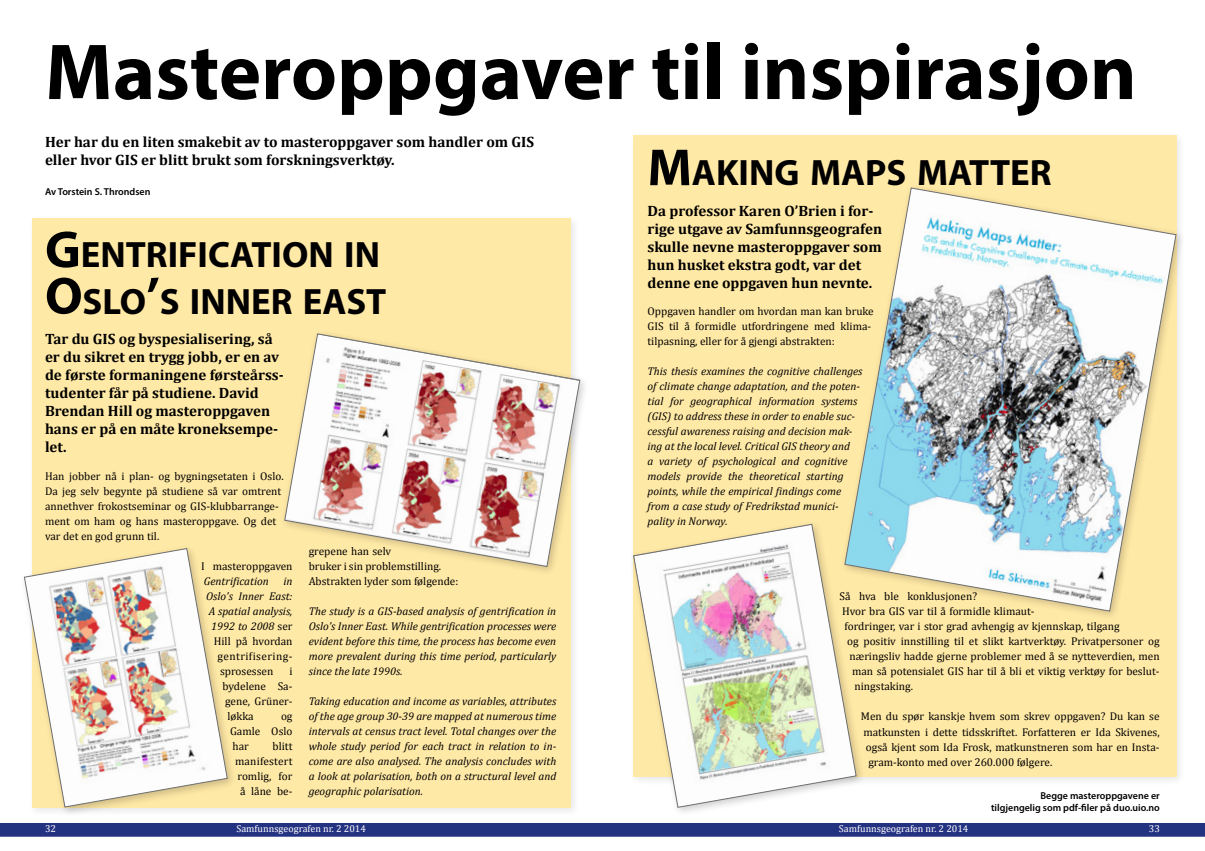
<style>
.page{position:relative;width:1205px;height:851px;background:#fff}
.page>*{position:absolute;margin:0;border:0;box-sizing:border-box;transform-origin:0 0}
.t1{font:700 80px "Myriad Pro";color:#000}
.t2{font:700 36.75px/46.2px "Myriad Pro";color:#000}
.t3{font:700 15px/18px "Cambria";color:#000}
.t4{font:italic 11.25px/15px "Cambria";color:#000;text-align:justify}
.t5{font:11.25px/15px "Cambria";color:#000}
.t6{font:11.25px "Cambria";letter-spacing:.035em;color:#000}
.t7{font:600 10px/12px "Myriad Pro";color:#000;text-align:right}
.t8{font:10px "Cambria";color:#fff}
.s1{font-size:52.5px}
.s2{font-style:normal}
</style>
<div class="page">
<div style="left:0;top:823px;width:1205px;height:13px;background:#243282"></div>
<div style="left:27px;top:213px;width:554px;height:604px;background:#000;opacity:.2"></div>
<div style="left:32px;top:218px;width:538px;height:589px;background:#ffe9a6"></div>
<div style="left:628px;top:130px;width:558px;height:656px;background:#000;opacity:.2"></div>
<div style="left:633px;top:135px;width:543px;height:641px;background:#ffe9a6"></div>
<div style="left:840px;top:183px;width:346px;height:437px;background:#000;opacity:.2"></div>
<svg style="left:844px;top:187px;width:332px;height:424px"></svg>
<div style="left:629px;top:519px;width:237px;height:297px;background:#000;opacity:.2"></div>
<img style="left:633px;top:523px;width:224px;height:285px">
<div style="left:280px;top:329px;width:309px;height:247px;background:#000;opacity:.2"></div>
<svg style="left:284px;top:333px;width:296px;height:234px"></svg>
<div style="left:20px;top:543px;width:217px;height:273px;background:#000;opacity:.2"></div>
<img style="left:24px;top:547px;width:204px;height:260px">
<h1 class="t1" style="left:45px;top:20px;width:1093px">Masteroppgaver til inspirasjon</h1>
<h3 class="t3" style="left:45px;top:132px;width:491px">Her har du en liten smakebit av to masteroppgaver som handler om GIS eller hvor GIS er blitt brukt som forskningsverktøy.</h3>
<p class="t7" style="left:45px;top:185px;width:107px">Av Torstein S. Throndsen</p>
<h2 class="t2" style="left:647px;top:148px;width:406px"><span class="s1">M</span>AKING MAPS MATTER</h2>
<h2 class="t2" style="left:45px;top:230px;width:343px"><span class="s1">G</span>ENTRIFICATION IN<br><span class="s1">O</span>SLO<span class="s1">’</span>S INNER EAST</h2>
<h3 class="t3" style="left:45px;top:329px;width:240px">Tar du GIS og byspesialisering, så er du sikret en trygg jobb, er en av de første formaningene førsteårss&shy;tudenter får på studiene. David<br>Brendan Hill og masteroppgaven hans er på en måte kroneksempe&shy;let.</h3>
<p class="t5" style="left:45px;top:469px;width:240px">Han jobber nå i plan- og bygningsetaten i Oslo.<br>Da jeg selv begynte på studiene så var omtrent annethver frokostseminar og GIS-klubbarrange&shy;ment om ham og hans masteroppgave. Og det var det en god grunn til.</p>
<p class="t5" style="left:201px;top:559px;width:93px">I masteroppgaven</p>
<p class="t4" style="left:204px;top:573px;width:66px">Gentrification</p>
<p class="t4" style="left:283px;top:573px;width:11px">in</p>
<p class="t4" style="left:206px;top:588px;width:88px">Oslo’s Inner East:</p>
<p class="t4" style="left:209px;top:603px;width:85px">A spatial analysis,</p>
<p class="t4" style="left:211px;top:618px;width:83px">1992 to 2008 <span class="s2">ser</span></p>
<p class="t5" style="left:214px;top:634px;width:80px">Hill på hvordan</p>
<p class="t6" style="left:217px;top:650px;width:76px">gentrifisering-</p>
<p class="t5" style="left:220px;top:664px;width:55px">sprosessen</p>
<p class="t5" style="left:289px;top:664px;width:5px">i</p>
<p class="t5" style="left:222px;top:679px;width:71px">bydelene Sa-</p>
<p class="t5" style="left:225px;top:694px;width:69px">gene, Grüner-</p>
<p class="t5" style="left:227px;top:709px;width:28px">løkka</p>
<p class="t5" style="left:309px;top:544px;width:151px">grepene han selv<br>bruker i sin problemstilling.<br>Abstrakten lyder som følgende:</p>
<p class="t4" style="left:309px;top:603px;width:249px">The study is a GIS-based analysis of gentrification in Oslo’s Inner East. While gentrification processes were evident before this time, the process has become even more prevalent during this time period, particularly since the late 1990s.</p>
<p class="t4" style="left:309px;top:693px;width:249px">Taking education and income as variables, attributes of the age group 30-39 are mapped at numerous time intervals at census tract level. Total changes over the whole study period for each tract in relation to in&shy;come are also analysed. The analysis concludes with a look at polarisation, both on a structural level and geographic polarisation.</p>
<p class="t5" style="left:230px;top:709px;width:64px;text-align:justify;text-indent:51px">og Gamle Oslo har</p>
<p class="t5" style="left:235px;top:739px;width:59px;text-align:right">blitt manifestert romlig, for å låne be-</p>
<h3 class="t3" style="left:647px;top:201px;width:236px">Da professor Karen O’Brien i for&shy;rige utgave av Samfunnsgeografen skulle nevne masteroppgaver som hun husket ekstra godt, var det denne ene oppgaven hun nevnte.</h3>
<p class="t5" style="left:647px;top:304px;width:228px">Oppgaven handler om hvordan man kan bruke<br>GIS til å formidle utfordringene med klima&shy;tilpasning, eller for å gjengi abstrakten:</p>
<p class="t4" style="left:647px;top:363px;width:216px;text-align:left">This thesis examines the cognitive challenges of climate change adaptation, and the poten&shy;tial for geographical information systems (GIS) to address these in order to enable suc&shy;cessful awareness raising and decision mak&shy;ing at the local level. Critical GIS theory and<br>a variety of psychological and cognitive models provide the theoretical starting points, while the empirical findings come from a case study of Fredrikstad munici&shy;pality in Norway.</p>
<p class="t5" style="left:839px;top:589px;width:139px">Så hva ble konklusjonen?</p>
<p class="t5" style="left:842px;top:604px;width:194px">Hvor bra GIS var til å formidle klimaut-</p>
<p class="t5" style="left:844px;top:619px;width:276px">fordringer, var i stor grad avhengig av kjennskap, tilgang</p>
<p class="t5" style="left:847px;top:634px;width:314px">og positiv innstilling til et slikt kartverktøy. Privatpersoner og</p>
<p class="t5" style="left:849px;top:649px;width:312px">næringsliv hadde gjerne problemer med å se nytteverdien, men</p>
<p class="t5" style="left:852px;top:664px;width:309px">man så potensialet GIS har til å bli et viktig verktøy for beslut-</p>
<p class="t5" style="left:854px;top:679px;width:60px">ningstaking.</p>
<p class="t5" style="left:861px;top:709px;width:300px">Men du spør kanskje hvem som skrev oppgaven? Du kan se</p>
<p class="t5" style="left:863px;top:724px;width:298px">matkunsten i dette tidsskriftet. Forfatteren er Ida Skivenes,</p>
<p class="t5" style="left:866px;top:739px;width:295px">også kjent som Ida Frosk, matkunstneren som har en Insta-</p>
<p class="t5" style="left:868px;top:754px;width:185px">gram-konto med over 260.000 følgere.</p>
<p class="t7" style="left:991px;top:788px;width:170px">Begge masteroppgavene er tilgjengelig som pdf-filer på duo.uio.no</p>
<p class="t8" style="left:45px;top:823px;width:13px">32</p>
<p class="t8" style="left:236px;top:823px;width:131px">Samfunnsgeografen nr. 2 2014</p>
<p class="t8" style="left:839px;top:823px;width:131px">Samfunnsgeografen nr. 2 2014</p>
<p class="t8" style="left:1149px;top:823px;width:13px">33</p>
</div>
